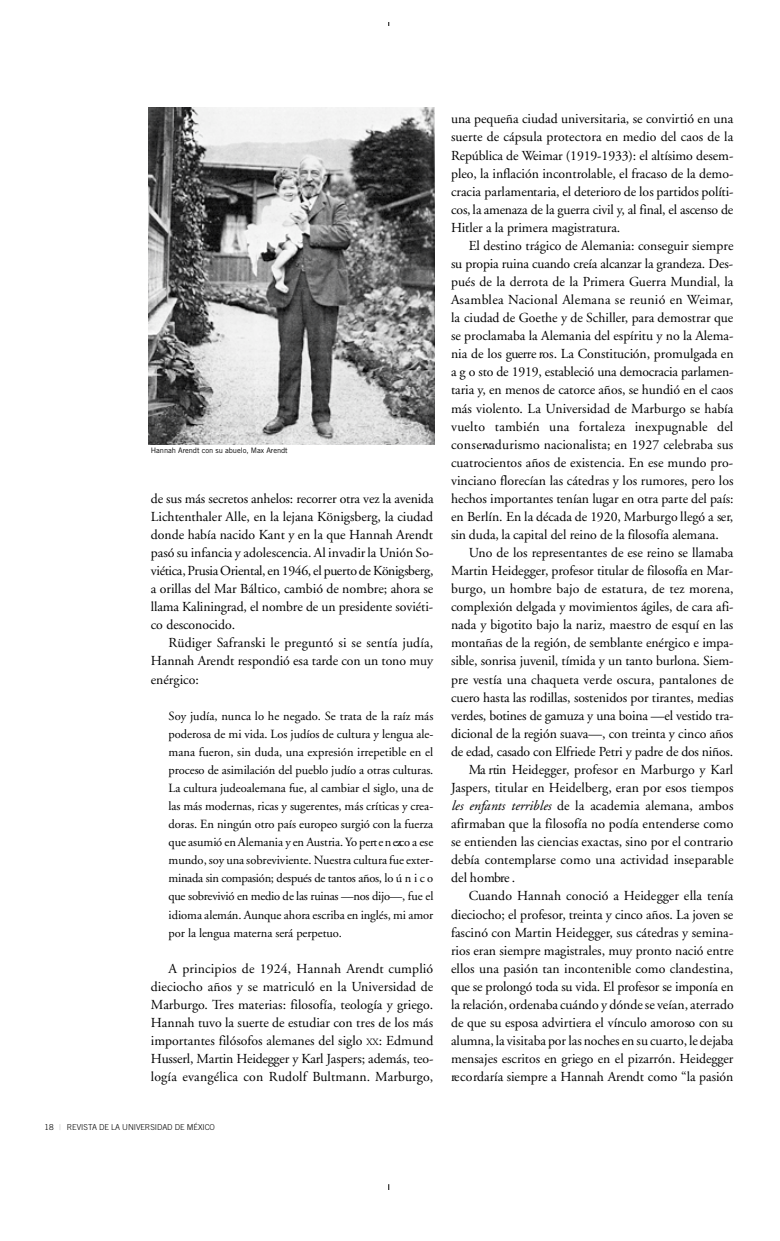
<style>
.page{position:relative;width:780px;height:1241px;background:#fff}
.page>*{position:absolute;margin:0;border:0;box-sizing:border-box;transform-origin:0 0}
.t1{font:13.75px/18px "Adobe Garamond";color:#000;text-align:justify}
.t2{font:12.5px/18.1px "Adobe Garamond";letter-spacing:-.005em;color:#000;text-align:justify}
.t3{font:300 8.12px "Trade Gothic";letter-spacing:-.01em;color:#000}
.t4{font:7.5px "Trade Gothic";letter-spacing:-.005em;color:#000}
.s1{font-size:9.62px}
.s2{font-weight:400;color:#bfbfbf}
.s3{font-style:italic}
</style>
<div class="page">
<img style="left:149px;top:108px;width:285px;height:336px">
<p class="t4" style="left:151px;top:448px;width:138px">Hannah Arendt con su abuelo, Max Arendt</p>
<p class="t1" style="left:151px;top:491px;width:284px">de sus más secretos anhelos: recorrer otra vez la avenida Lichtenthaler Alle, en la lejana Königsberg, la ciudad donde había nacido Kant y en la que Hannah Arendt pasó su infancia y adolescencia. Al invadir la Unión So&shy;viética,Prusia Oriental, en1946, el puertode Königsberg, a orillas del Mar Báltico, cambió de nombre; ahora se llama Kaliningrad, el nombre de un presidente soviéti&shy;co desconocido.</p>
<p class="t1" style="left:151px;top:635px;width:284px;text-indent:18px">Rüdiger Safranski le preguntó si se sentía judía, Hannah Arendt respondió esa tarde con un tono muy enérgico:</p>
<p class="t2" style="left:168px;top:707px;width:266px">Soy judía, nunca lo he negado. Se trata de la raíz más poderosa de mi vida. Los judíos de cultura y lengua ale&shy;mana fueron, sin duda, una expresión irrepetible en el proceso de asimilación del pueblo judío a otras culturas.<br>La cultura judeoalemana fue, al cambiar el siglo, una de las más modernas, ricas y sugerentes, más críticas y crea&shy;doras. En ningún otro país europeo surgió con la fuerza que asumió en Alemania y en Austria. Yo pert e n ezco a ese mundo, soy una sobreviviente. Nuestra cultura fue exter&shy;minada sin compasión; después de tantos años, lo ú n i c o que sobrevivió en medio de las ruinas —nos dijo—, fue el idioma alemán. Aunque ahora escriba en inglés, mi amor por la lengua materna será perpetuo.</p>
<p class="t1" style="left:151px;top:960px;width:284px;text-indent:18px">A principios de 1924, Hannah Arendt cumplió dieciocho años y se matriculó en la Universidad de Marburgo. Tres materias: filosofía, teología y griego.<br>Hannah tuvo la suerte de estudiar con tres de los más importantes filósofos alemanes del siglo <span class="s1">XX</span>: Edmund Husserl, Martin Heidegger y Karl Jaspers; además, teo&shy;logía evangélica con Rudolf Bultmann. Marburgo,</p>
<p class="t3" style="left:45px;top:1123px;width:172px">18 <span class="s2">|</span> REVISTA DE LA UNIVERSIDAD DE MÉXICO</p>
<p class="t1" style="left:451px;top:111px;width:284px">una pequeña ciudad universitaria, se convirtió en una suerte de cápsula protectora en medio del caos de la República de Weimar (1919-1933): el altísimo desem&shy;pleo, la inflación incontrolable, el fracaso de la demo&shy;cracia parlamentaria, el deterioro de los partidos políti&shy;cos, la amenaza de la guerra civil y, al final, el ascenso de Hitler a la primera magistratura.</p>
<p class="t1" style="left:451px;top:238px;width:284px;text-indent:18px">El destino trágico de Alemania: conseguir siempre su propia ruina cuando creía alcanzar la grandeza. Des&shy;pués de la derrota de la Primera Guerra Mundial, la Asamblea Nacional Alemana se reunió en We im a r, la ciudad de Goethe y de Schiller, para demostrar que se proclamaba la Alemania del espíritu y no la Alema&shy;nia de los guerre ros. La Constitución, promulgada en a g o sto de 1919, estableció una democracia parlamen&shy;taria y, en menos de catorce años, se hundió en el caos más violento. La Universidad de Marburgo se había vuelto también una forta leza inexpugnable del c o n s e rva d u rismo nacionalista; en 1927 celebraba sus cuatrocientos años de existencia. En ese mundo pro&shy;vinciano florecían las cátedras y los rumores, pero los hechos importantes tenían lugar en otra parte del país: en Berlín. En la década de 1920, Marburgo llegó a ser, sin duda, la capital del reino de la filosofía alemana.</p>
<p class="t1" style="left:468px;top:545px;width:266px">Uno de los representantes de ese reino se llamaba</p>
<p class="t1" style="left:451px;top:563px;width:284px">Martin Heidegger, profesor titular de filosofía en Mar-</p>
<p class="t1" style="left:451px;top:581px;width:284px">burgo, un hombre bajo de estatura, de tez morena,</p>
<p class="t1" style="left:451px;top:599px;width:284px">complexión delgada y movimientos ágiles, de cara afi-</p>
<p class="t1" style="left:451px;top:617px;width:284px">nada y bigotito bajo la nariz, maestro de esquí en las</p>
<p class="t1" style="left:451px;top:635px;width:284px">montañas de la región, de semblante enérgico e impa-</p>
<p class="t1" style="left:451px;top:653px;width:284px">sible, sonrisa juvenil, tímida y un tanto burlona. Siem-</p>
<p class="t1" style="left:451px;top:671px;width:284px">pre vestía una chaqueta verde oscura, pantalones de</p>
<p class="t1" style="left:451px;top:689px;width:284px">cuero hasta las rodillas, sostenidos por tirantes, medias</p>
<p class="t1" style="left:451px;top:707px;width:284px">verdes, botines de gamuza y una boina —el vestido tra-</p>
<p class="t1" style="left:451px;top:725px;width:284px">dicional de la región suava—, con treinta y cinco años</p>
<p class="t1" style="left:451px;top:743px;width:284px">de edad, casado con Elfriede Petri y padre de dos niños.</p>
<p class="t1" style="left:468px;top:761px;width:266px">Ma rtin He id e g g e r, profesor en Marburgo y Karl</p>
<p class="t1" style="left:451px;top:779px;width:284px">Jaspers, titular en Heidelberg, eran por esos tiempos</p>
<p class="t1" style="left:451px;top:797px;width:284px"><span class="s3">les enfants terribles</span> de la academia alemana, ambos</p>
<p class="t1" style="left:451px;top:815px;width:284px">afirmaban que la filosofía no podía entenderse como</p>
<p class="t1" style="left:451px;top:834px;width:284px">se entienden las ciencias exactas, sino por el contrario</p>
<p class="t1" style="left:451px;top:852px;width:284px">debía contemplarse como una actividad inseparable</p>
<p class="t1" style="left:451px;top:870px;width:66px">del hombre .</p>
<p class="t1" style="left:468px;top:888px;width:266px">Cuando Hannah conoció a Heidegger ella tenía</p>
<p class="t1" style="left:451px;top:906px;width:284px">dieciocho; el profesor, treinta y cinco años. La joven se</p>
<p class="t1" style="left:451px;top:924px;width:284px">fascinó con Martin Heidegger, sus cátedras y semina-</p>
<p class="t1" style="left:451px;top:942px;width:284px">rios eran siempre magistrales, muy pronto nació entre</p>
<p class="t1" style="left:451px;top:960px;width:284px">ellos una pasión tan incontenible como clandestina,</p>
<p class="t1" style="left:451px;top:978px;width:284px">que se prolongó toda su vida. El profesor se imponía en</p>
<p class="t1" style="left:451px;top:996px;width:284px">la relación, ordenaba cuándo y dónde se veían, aterrado</p>
<p class="t1" style="left:451px;top:1014px;width:284px">de que su esposa advirtiera el vínculo amoroso con su</p>
<p class="t1" style="left:451px;top:1032px;width:284px">alumna, la visitaba por las noches en su cuarto, le dejaba</p>
<p class="t1" style="left:451px;top:1050px;width:284px">mensajes escritos en griego en el pizarrón. He id e g g e r</p>
<p class="t1" style="left:451px;top:1068px;width:284px">re c o rdaría siempre a Hannah Arendt como “la pasión</p>
</div>
